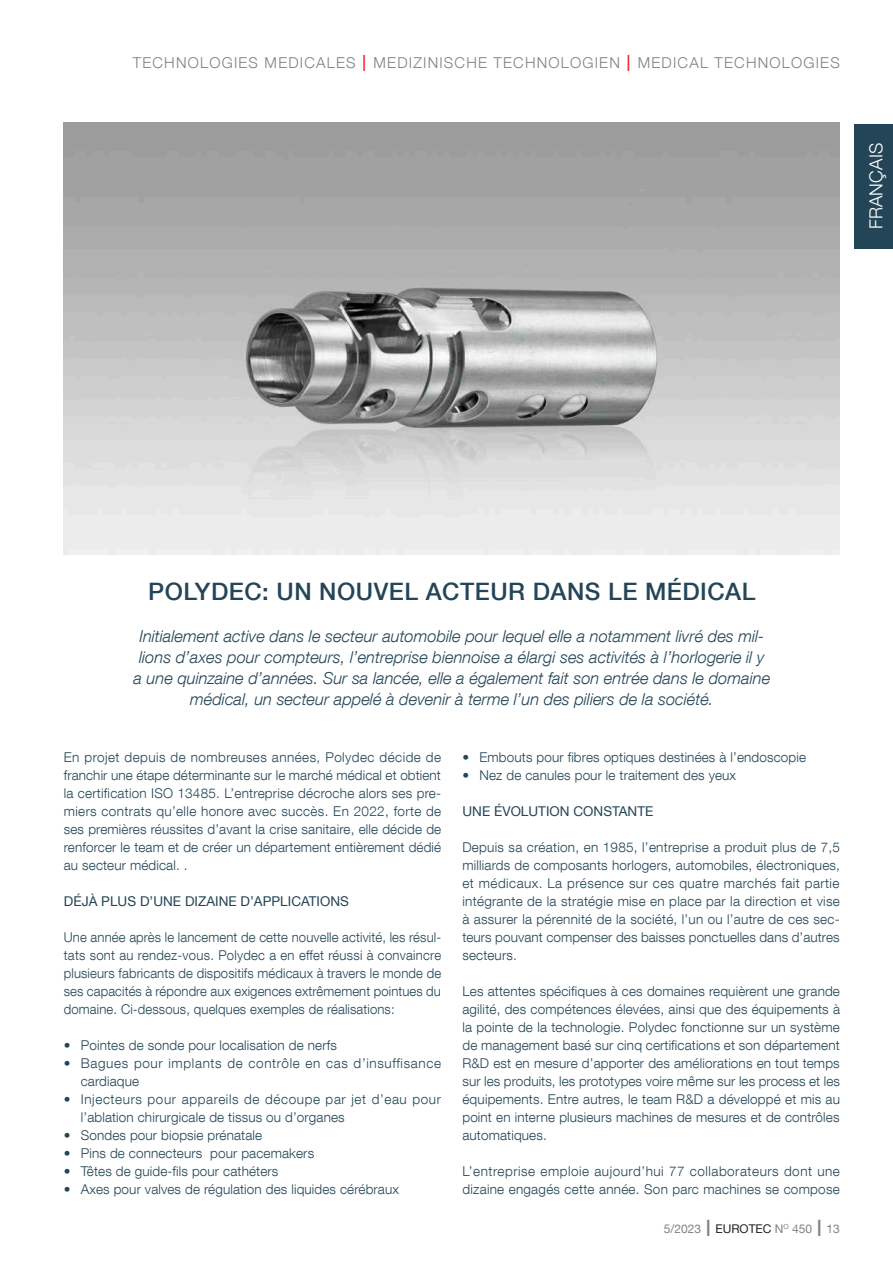
<style>
.page{position:relative;width:893px;height:1263px;background:#fff}
.page>*{position:absolute;margin:0;border:0;box-sizing:border-box;transform-origin:0 0}
.t1{font:500 24px "Helvetica Neue LT Com";letter-spacing:.02em;color:#234557}
.t2{font:300 18px "Helvetica Neue LT Com";letter-spacing:.01em;color:#fff}
.t3{font:italic 300 16.5px/21px "Helvetica Neue LT Com";color:#234557;text-align:center}
.t4{font:300 15px "Helvetica Neue LT Com";letter-spacing:.08em;color:#808285}
.t5{font:300 13.5px/18px "Helvetica Neue LT Com";letter-spacing:.01em;color:#234557;text-align:justify}
.t6{font:300 13.5px/18px "Helvetica Neue LT Com";letter-spacing:.045em;color:#234557}
.t7{font:300 13.5px/18px "Helvetica Neue LT Com";letter-spacing:.05em;color:#234557}
.t8{font:13.5px "Helvetica Neue LT Com";letter-spacing:.005em;color:#234557}
.t9{font:12px "Helvetica Neue LT Com";color:#808285}
.s1{font-stretch:condensed;font-size:22.5px;color:#ee1d23}
.s2{font-size:22.5px}
.s3{color:#231f20}
</style>
<div class="page">
<div style="left:855px;top:124px;width:38px;height:124px;background:#234557"></div>
<img style="left:64px;top:122px;width:776px;height:433px">
<p class="t4" style="left:133px;top:53px;width:708px">TECHNOLOGIES MEDICALES <span class="s1">I</span> MEDIZINISCHE TECHNOLOGIEN <span class="s1">I</span> MEDICAL TECHNOLOGIES</p>
<h2 class="t2" style="left:865px;top:229px;width:88px;rotate:-90deg">FRANÇAIS</h2>
<h1 class="t1" style="left:148px;top:577px;width:609px">POLYDEC: UN NOUVEL ACTEUR DANS LE MÉDICAL</h1>
<p class="t3" style="left:133px;top:625px;width:638px">Initialement active dans le secteur automobile pour lequel elle a notamment livré des mil&shy;lions d’axes pour compteurs, l’entreprise biennoise a élargi ses activités à l’horlogerie il y a une quinzaine d’années. Sur sa lancée, elle a également fait son entrée dans le domaine médical, un secteur appelé à devenir à terme l’un des piliers de la société.</p>
<p class="t5" style="left:64px;top:748px;width:379px">En projet depuis de nombreuses années, Polydec décide de franchir une étape déterminante sur le marché médical et obtient la certification ISO 13485. L’entreprise décroche alors ses pre&shy;miers contrats qu’elle honore avec succès. En 2022, forte de ses premières réussites d’avant la crise sanitaire, elle décide de renforcer le team et de créer un département entièrement dédié au secteur médical. .</p>
<p class="t8" style="left:64px;top:893px;width:287px">DÉJÀ PLUS D’UNE DIZAINE D’APPLICATIONS</p>
<p class="t5" style="left:64px;top:928px;width:379px">Une année après le lancement de cette nouvelle activité, les résul&shy;tats sont au rendez-vous. Polydec a en effet réussi à convaincre plusieurs fabricants de dispositifs médicaux à travers le monde de ses capacités à répondre aux exigences extrêmement pointues du domaine. Ci-dessous, quelques exemples de réalisations:</p>
<p class="t5" style="left:64px;top:1036px;width:274px">• Pointes de sonde pour localisation de nerfs</p>
<p class="t7" style="left:81px;top:1054px;width:362px;text-indent:-17px">• Bagues pour implants de contrôle en cas d’insuffisance cardiaque</p>
<p class="t6" style="left:81px;top:1090px;width:362px;text-indent:-17px">• Injecteurs pour appareils de découpe par jet d’eau pour l’ablation chirurgicale de tissus ou d’organes</p>
<p class="t5" style="left:64px;top:1126px;width:200px">• Sondes pour biopsie prénatale</p>
<p class="t5" style="left:64px;top:1144px;width:252px">• Pins de connecteurs pour pacemakers</p>
<p class="t5" style="left:64px;top:1162px;width:216px">• Têtes de guide-fils pour cathéters</p>
<p class="t5" style="left:64px;top:1180px;width:337px">• Axes pour valves de régulation des liquides cérébraux</p>
<p class="t5" style="left:462px;top:748px;width:345px">• Embouts pour fibres optiques destinées à l’endoscopie</p>
<p class="t5" style="left:462px;top:766px;width:275px">• Nez de canules pour le traitement des yeux</p>
<p class="t8" style="left:462px;top:803px;width:192px">UNE ÉVOLUTION CONSTANTE</p>
<p class="t5" style="left:462px;top:838px;width:379px">Depuis sa création, en 1985, l’entreprise a produit plus de 7,5 milliards de composants horlogers, automobiles, électroniques, et médicaux. La présence sur ces quatre marchés fait partie intégrante de la stratégie mise en place par la direction et vise à assurer la pérennité de la société, l’un ou l’autre de ces sec&shy;teurs pouvant compenser des baisses ponctuelles dans d’autres secteurs.</p>
<p class="t5" style="left:462px;top:982px;width:379px">Les attentes spécifiques à ces domaines requièrent une grande agilité, des compétences élevées, ainsi que des équipements à la pointe de la technologie. Polydec fonctionne sur un système de management basé sur cinq certifications et son département R&amp;D est en mesure d’apporter des améliorations en tout temps sur les produits, les prototypes voire même sur les process et les équipements. Entre autres, le team R&amp;D a développé et mis au point en interne plusieurs machines de mesures et de contrôles automatiques.</p>
<p class="t5" style="left:462px;top:1162px;width:379px">L’entreprise emploie aujourd’hui 77 collaborateurs dont une dizaine engagés cette année. Son parc machines se compose</p>
<p class="t9" style="left:664px;top:1221px;width:177px">5/2023 <span class="s2">I</span> <span class="s3">EUROTEC</span> N<sup>O</sup> 450 <span class="s2">I</span> 13</p>
</div>
